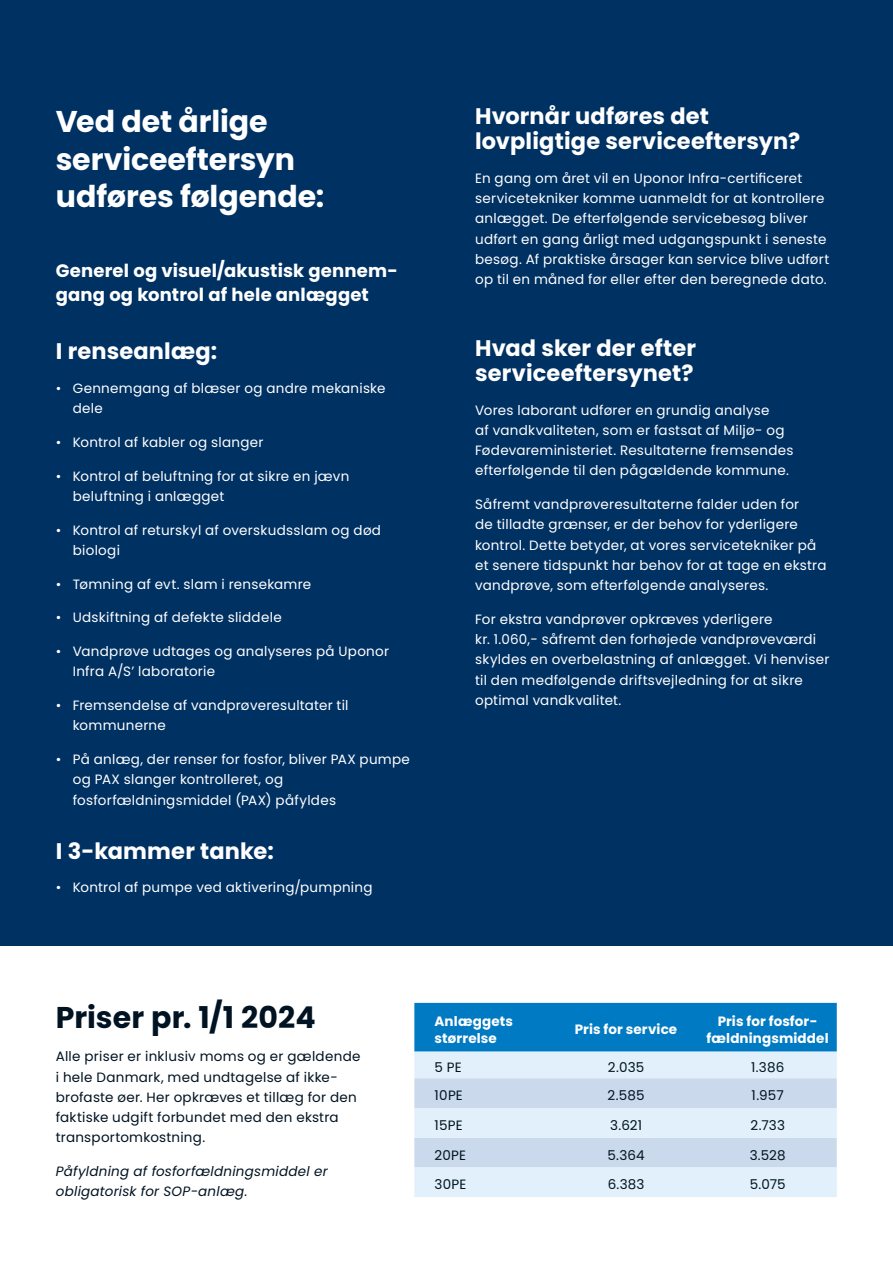
<style>
.page{position:relative;width:893px;height:1263px;background:#fff}
.page>*{position:absolute;margin:0;border:0;box-sizing:border-box;transform-origin:0 0}
.Subhead_-_20pt{font:700 30px/37.5px "Poppins";letter-spacing:-.005em;color:#fff}
.Body_Copy_-_9pt{font:700 30px "Poppins";color:#001322}
.Body_Copy_-_9pt-2{font:700 22.5px/24.8px "Poppins";letter-spacing:.005em;color:#fff}
.Body_Copy_-_9pt-3{font:700 18px/24px "Poppins";letter-spacing:.01em;color:#fff}
.Body_Copy_-_9pt-4{font:13.5px/20.2px "Poppins";letter-spacing:.02em;color:#fff}
.Body_Copy_-_9pt-5{font:13.5px/20.2px "Poppins";letter-spacing:.02em;color:#001322}
.Body_Copy_-_9pt-6{font:700 13.5px/16.5px "Poppins";letter-spacing:.01em;color:#fff}
.Body_Copy_-_9pt-7{font:italic 13.5px/20.2px "Poppins";letter-spacing:.015em;color:#001322}
</style>
<div class="page">
<div style="left:0;top:0;width:893px;height:946px;background:#003163"></div>
<svg style="left:414px;top:1003px;width:423px;height:194px;background:#a2cbe7"></svg>
<p class="Subhead_-_20pt" style="left:56px;top:103px;width:270px">Ved det årlige serviceeftersyn udføres følgende:</p>
<p class="Body_Copy_-_9pt-3" style="left:56px;top:258px;width:344px">Generel og visuel/akustisk gennem&shy;gang og kontrol af hele anlægget</p>
<p class="Body_Copy_-_9pt-2" style="left:56px;top:339px;width:163px">I renseanlæg:</p>
<p class="Body_Copy_-_9pt-4" style="left:73px;top:378px;width:314px;text-indent:-17px">• Gennemgang af blæser og andre mekaniske dele</p>
<p class="Body_Copy_-_9pt-4" style="left:56px;top:432px;width:209px">• Kontrol af kabler og slanger</p>
<p class="Body_Copy_-_9pt-4" style="left:73px;top:466px;width:278px;text-indent:-17px">• Kontrol af beluftning for at sikre en jævn beluftning i anlægget</p>
<p class="Body_Copy_-_9pt-4" style="left:73px;top:520px;width:310px;text-indent:-17px">• Kontrol af returskyl af overskudsslam og død biologi</p>
<p class="Body_Copy_-_9pt-4" style="left:56px;top:574px;width:257px">• Tømning af evt. slam i rensekamre</p>
<p class="Body_Copy_-_9pt-4" style="left:56px;top:607px;width:227px">• Udskiftning af defekte sliddele</p>
<p class="Body_Copy_-_9pt-4" style="left:73px;top:641px;width:318px;text-indent:-17px">• Vandprøve udtages og analyseres på Uponor<br>Infra A/S’ laboratorie</p>
<p class="Body_Copy_-_9pt-4" style="left:73px;top:695px;width:277px;text-indent:-17px">• Fremsendelse af vandprøveresultater til kommunerne</p>
<p class="Body_Copy_-_9pt-4" style="left:73px;top:749px;width:339px;text-indent:-17px">• På anlæg, der renser for fosfor, bliver PAX pumpe og PAX slanger kontrolleret, og fosforfældningsmiddel (PAX) påfyldes</p>
<p class="Body_Copy_-_9pt-2" style="left:56px;top:838px;width:219px">I 3-kammer tanke:</p>
<p class="Body_Copy_-_9pt-4" style="left:56px;top:877px;width:318px">• Kontrol af pumpe ved aktivering/pumpning</p>
<p class="Body_Copy_-_9pt-2" style="left:475px;top:104px;width:327px">Hvornår udføres det lovpligtige serviceeftersyn?</p>
<p class="Body_Copy_-_9pt-4" style="left:475px;top:168px;width:356px">En gang om året vil en Uponor Infra-certificeret servicetekniker komme uanmeldt for at kontrollere anlægget. De efterfølgende servicebesøg bliver udført en gang årligt med udgangspunkt i seneste besøg. Af praktiske årsager kan service blive udført op til en måned før eller efter den beregnede dato.</p>
<p class="Body_Copy_-_9pt-2" style="left:475px;top:336px;width:223px">Hvad sker der efter serviceeftersynet?</p>
<p class="Body_Copy_-_9pt-4" style="left:475px;top:400px;width:320px">Vores laborant udfører en grundig analyse<br>af vandkvaliteten, som er fastsat af Miljø- og Fødevareministeriet. Resultaterne fremsendes efterfølgende til den pågældende kommune.</p>
<p class="Body_Copy_-_9pt-4" style="left:475px;top:494px;width:353px">Såfremt vandprøveresultaterne falder uden for<br>de tilladte grænser, er der behov for yderligere kontrol. Dette betyder, at vores servicetekniker på et senere tidspunkt har behov for at tage en ekstra vandprøve, som efterfølgende analyseres.</p>
<p class="Body_Copy_-_9pt-4" style="left:475px;top:609px;width:356px">For ekstra vandprøver opkræves yderligere<br>kr. 1.060,- såfremt den forhøjede vandprøveværdi skyldes en overbelastning af anlægget. Vi henviser til den medfølgende driftsvejledning for at sikre optimal vandkvalitet.</p>
<p class="Body_Copy_-_9pt" style="left:56px;top:1000px;width:261px">Priser pr. 1/1 2024</p>
<p class="Body_Copy_-_9pt-5" style="left:56px;top:1046px;width:306px">Alle priser er inklusiv moms og er gældende i hele Danmark, med undtagelse af ikke&shy;brofaste øer. Her opkræves et tillæg for den faktiske udgift forbundet med den ekstra transportomkostning.</p>
<p class="Body_Copy_-_9pt-7" style="left:56px;top:1161px;width:273px">Påfyldning af fosforfældningsmiddel er obligatorisk for SOP-anlæg.</p>
<p class="Body_Copy_-_9pt-6" style="left:435px;top:1013px;width:80px">Anlæggets størrelse</p>
<p class="Body_Copy_-_9pt-6" style="left:575px;top:1021px;width:104px">Pris for service</p>
<p class="Body_Copy_-_9pt-6" style="left:707px;top:1013px;width:124px;text-align:center">Pris for fosfor&shy;fældningsmiddel</p>
<p class="Body_Copy_-_9pt-5" style="left:435px;top:1057px;width:29px">5 PE</p>
<p class="Body_Copy_-_9pt-5" style="left:608px;top:1057px;width:38px">2.035</p>
<p class="Body_Copy_-_9pt-5" style="left:751px;top:1057px;width:35px">1.386</p>
<p class="Body_Copy_-_9pt-5" style="left:435px;top:1085px;width:30px">10PE</p>
<p class="Body_Copy_-_9pt-5" style="left:608px;top:1085px;width:39px">2.585</p>
<p class="Body_Copy_-_9pt-5" style="left:752px;top:1085px;width:34px">1.957</p>
<p class="Body_Copy_-_9pt-5" style="left:435px;top:1115px;width:30px">15PE</p>
<p class="Body_Copy_-_9pt-5" style="left:610px;top:1115px;width:33px">3.621</p>
<p class="Body_Copy_-_9pt-5" style="left:750px;top:1115px;width:36px">2.733</p>
<p class="Body_Copy_-_9pt-5" style="left:435px;top:1145px;width:33px">20PE</p>
<p class="Body_Copy_-_9pt-5" style="left:607px;top:1145px;width:39px">5.364</p>
<p class="Body_Copy_-_9pt-5" style="left:750px;top:1145px;width:38px">3.528</p>
<p class="Body_Copy_-_9pt-5" style="left:435px;top:1174px;width:33px">30PE</p>
<p class="Body_Copy_-_9pt-5" style="left:608px;top:1174px;width:38px">6.383</p>
<p class="Body_Copy_-_9pt-5" style="left:750px;top:1174px;width:37px">5.075</p>
</div>
